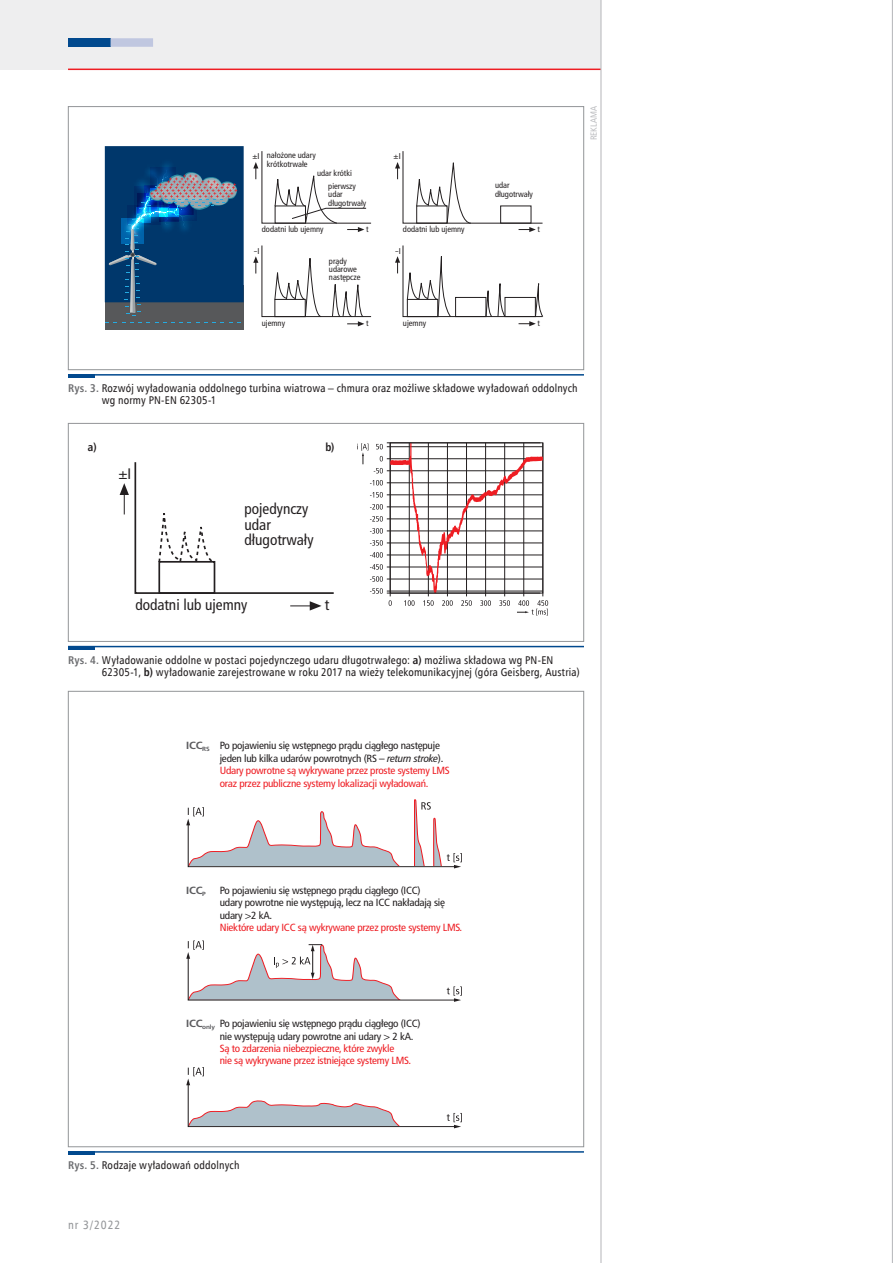
<style>
.page{position:relative;width:893px;height:1263px;background:#fff}
.page>*{position:absolute;margin:0;border:0;box-sizing:border-box;transform-origin:0 0}
.t1{font:condensed 15.3px/15.3px "Frutiger LT Com";color:#231f20}
.t2{font:12px "Humnst 777 Cn EU";letter-spacing:.08em;color:#939598}
.t3{font:11.25px/12px "Humnst 777 Cn EU";letter-spacing:.015em;color:#231f20}
.t4{font:700 11.25px "Humnst 777 Cn EU";color:#231f20}
.t5{font:condensed 10.35px/12.5px "Frutiger LT Com";letter-spacing:-.02em;color:#ee1d23;scale:1.07 1}
.t6{font:condensed 10.35px/12.5px "Frutiger LT Com";letter-spacing:-.02em;color:#231f20;scale:1.07 1}
.t7{font:700 10.35px "Frutiger LT Com";letter-spacing:-.02em;color:#5c5c5f;scale:1.07 1}
.t8{font:9px "Humnst 777 Cn EU";color:#bcbdc0}
.t9{font:condensed 8.4px/8.4px "Frutiger LT Com";color:#231f20}
.t10{font:condensed 8.4px "Frutiger LT Com";color:#231f20;scale:.7 1}
.t11{font:700 6px "Frutiger LT Com";color:#5c5c5f;scale:1.07 1}
.s1{font-weight:700;color:#6c6d70}
.s2{font-weight:700}
.s3{color:#231f20}
.s4{font-style:italic;color:#231f20}
</style>
<div class="page">
<div style="left:0;top:0;width:893px;height:70px;background:#eeeeef"></div>
<hr style="left:68px;top:69px;width:825px;height:1px;background:#ee1d23">
<div style="left:68px;top:38px;width:21px;height:9px;background:#01498e"></div>
<div style="left:89px;top:38px;width:22px;height:9px;background:#01498e"></div>
<svg style="left:111px;top:38px;width:42px;height:9px"></svg>
<svg style="left:395px;top:151px;width:148px;height:81px"></svg>
<svg style="left:395px;top:245px;width:149px;height:81px"></svg>
<svg style="left:253px;top:245px;width:119px;height:81px"></svg>
<svg style="left:253px;top:151px;width:119px;height:81px"></svg>
<div style="left:105px;top:285px;width:139px;height:45px;background:#57585a"></div>
<img style="left:104px;top:146px;width:1px;height:119px">
<svg style="left:105px;top:146px;width:139px;height:170px;background:#1a4a77"></svg>
<div style="left:68px;top:106px;width:516px;height:264px;border:1px solid #939598"></div>
<hr style="left:68px;top:374px;width:516px;height:2px;background:#01498e">
<hr style="left:68px;top:374px;width:27px;height:4px;background:#01498e">
<svg style="left:290px;top:601px;width:32px;height:9px"></svg>
<svg style="left:120px;top:462px;width:214px;height:132px"></svg>
<hr style="left:409px;top:443px;width:1px;height:153px;background:#231f20">
<hr style="left:428px;top:443px;width:1px;height:153px;background:#231f20">
<hr style="left:447px;top:443px;width:1px;height:153px;background:#231f20">
<hr style="left:466px;top:443px;width:1px;height:153px;background:#231f20">
<hr style="left:485px;top:443px;width:1px;height:153px;background:#231f20">
<hr style="left:504px;top:443px;width:1px;height:153px;background:#231f20">
<hr style="left:523px;top:443px;width:1px;height:153px;background:#231f20">
<hr style="left:387px;top:470px;width:156px;height:1px;background:#231f20">
<hr style="left:387px;top:507px;width:156px;height:1px;background:#231f20">
<hr style="left:387px;top:531px;width:156px;height:1px;background:#231f20">
<hr style="left:387px;top:555px;width:156px;height:1px;background:#231f20">
<hr style="left:387px;top:458px;width:156px;height:1px;background:#231f20">
<hr style="left:387px;top:446px;width:156px;height:1px;background:#231f20">
<hr style="left:387px;top:482px;width:156px;height:1px;background:#231f20">
<hr style="left:387px;top:495px;width:156px;height:1px;background:#231f20">
<hr style="left:387px;top:519px;width:156px;height:1px;background:#231f20">
<hr style="left:387px;top:543px;width:156px;height:1px;background:#231f20">
<hr style="left:387px;top:567px;width:156px;height:1px;background:#231f20">
<hr style="left:387px;top:579px;width:156px;height:1px;background:#231f20">
<hr style="left:387px;top:591px;width:156px;height:1px;background:#231f20">
<hr style="left:390px;top:443px;width:1px;height:153px;background:#231f20">
<hr style="left:543px;top:443px;width:1px;height:153px;background:#231f20">
<svg style="left:390px;top:443px;width:153px;height:150px"></svg>
<hr style="left:387px;top:443px;width:153px;height:1px;background:#231f20">
<hr style="left:387px;top:593px;width:153px;height:1px;background:#231f20">
<svg style="left:380px;top:456px;width:3px;height:5px"></svg>
<svg style="left:370px;top:480px;width:13px;height:5px"></svg>
<svg style="left:376px;top:444px;width:7px;height:5px"></svg>
<svg style="left:374px;top:468px;width:9px;height:5px"></svg>
<svg style="left:370px;top:504px;width:13px;height:6px"></svg>
<svg style="left:370px;top:528px;width:13px;height:6px"></svg>
<svg style="left:370px;top:552px;width:13px;height:6px"></svg>
<svg style="left:370px;top:492px;width:13px;height:5px"></svg>
<svg style="left:370px;top:516px;width:13px;height:6px"></svg>
<svg style="left:370px;top:540px;width:13px;height:6px"></svg>
<svg style="left:370px;top:564px;width:13px;height:6px"></svg>
<svg style="left:370px;top:576px;width:13px;height:6px"></svg>
<svg style="left:370px;top:588px;width:13px;height:6px"></svg>
<svg style="left:357px;top:443px;width:11px;height:21px"></svg>
<svg style="left:389px;top:600px;width:159px;height:16px"></svg>
<div style="left:68px;top:423px;width:516px;height:219px;border:1px solid #939598"></div>
<hr style="left:68px;top:646px;width:516px;height:1px;background:#01498e">
<hr style="left:68px;top:646px;width:27px;height:3px;background:#01498e">
<svg style="left:186px;top:940px;width:276px;height:62px"></svg>
<svg style="left:186px;top:799px;width:276px;height:69px"></svg>
<svg style="left:186px;top:1067px;width:276px;height:61px"></svg>
<hr style="left:68px;top:1151px;width:516px;height:2px;background:#01498e">
<hr style="left:68px;top:1151px;width:27px;height:4px;background:#01498e">
<svg style="left:600px;top:0;width:293px;height:1263px"></svg>
<p class="t8" style="left:588px;top:140px;width:35px;rotate:-90deg">REKLAMA</p>
<p class="t9" style="left:253px;top:152px;width:9px">±I</p>
<p class="t9" style="left:267px;top:151px;width:50px">nałożone udary krótkotrwałe</p>
<p class="t9" style="left:394px;top:152px;width:9px">±I</p>
<p class="t9" style="left:317px;top:169px;width:36px">udar krótki</p>
<p class="t9" style="left:328px;top:182px;width:39px">pierwszy udar długotrwały</p>
<p class="t9" style="left:495px;top:181px;width:39px">udar długotrwały</p>
<p class="t9" style="left:262px;top:225px;width:63px">dodatni lub ujemny</p>
<p class="t9" style="left:366px;top:225px;width:4px">t</p>
<p class="t9" style="left:403px;top:225px;width:63px">dodatni lub ujemny</p>
<p class="t9" style="left:538px;top:225px;width:4px">t</p>
<p class="t10" style="left:254px;top:246px;width:9px">–I</p>
<p class="t10" style="left:395px;top:246px;width:9px">–I</p>
<p class="t9" style="left:329px;top:257px;width:33px;line-height:7.9px">prądy udarowe następcze</p>
<p class="t9" style="left:262px;top:319px;width:25px">ujemny</p>
<p class="t9" style="left:366px;top:319px;width:4px">t</p>
<p class="t9" style="left:403px;top:319px;width:25px">ujemny</p>
<p class="t9" style="left:538px;top:319px;width:4px">t</p>
<p class="t3" style="left:102px;top:382px;width:477px;text-indent:-34px"><span class="s1">Rys. 3.</span> Rozwój wyładowania oddolnego turbina wiatrowa – chmura oraz możliwe składowe wyładowań oddolnych wg normy PN-EN 62305-1</p>
<p class="t4" style="left:88px;top:440px;width:10px">a)</p>
<p class="t4" style="left:325px;top:440px;width:11px">b)</p>
<h1 class="t1" style="left:118px;top:466px;width:14px">±I</h1>
<h1 class="t1" style="left:245px;top:501px;width:71px">pojedynczy udar długotrwały</h1>
<h1 class="t1" style="left:135px;top:597px;width:113px">dodatni lub ujemny</h1>
<h1 class="t1" style="left:325px;top:597px;width:6px">t</h1>
<p class="t3" style="left:102px;top:654px;width:479px;text-indent:-34px"><span class="s1">Rys. 4.</span> Wyładowanie oddolne w postaci pojedynczego udaru długotrwałego: <span class="s2">a)</span> możliwa składowa wg PN-EN<br>62305-1, <span class="s2">b)</span> wyładowanie zarejestrowane w roku 2017 na wieży telekomunikacyjnej (góra Geisberg, Austria)</p>
<p class="t7" style="left:186px;top:739px;width:23px">ICC<sub>RS</sub></p>
<p class="t5" style="left:220px;top:739px;width:217px"><span class="s3">Po pojawieniu się wstępnego prądu ciągłego następuje jeden lub kilka udarów powrotnych (RS –</span> <span class="s4">return stroke</span><span class="s3">).<br></span>Udary powrotne są wykrywane przez proste systemy LMS oraz przez publiczne systemy lokalizacji wyładowań.</p>
<p class="t7" style="left:186px;top:884px;width:20px">ICC<sub>P</sub></p>
<p class="t6" style="left:220px;top:884px;width:212px">Po pojawieniu się wstępnego prądu ciągłego (ICC) udary powrotne nie występują, lecz na ICC nakładają się udary &gt;2 kA.</p>
<p class="t5" style="left:220px;top:921px;width:228px">Niektóre udary ICC są wykrywane przez proste systemy LMS.</p>
<p class="t6" style="left:220px;top:1017px;width:189px">Po pojawieniu się wstępnego prądu ciągłego (ICC) nie występują udary powrotne ani udary &gt; 2 kA.</p>
<p class="t5" style="left:220px;top:1042px;width:180px">Są to zdarzenia niebezpieczne, które zwykle<br>nie są wykrywane przez istniejące systemy LMS.</p>
<p class="t11" style="left:186px;top:1023px;width:29px"><sup>ICC</sup>only</p>
<p class="t3" style="left:68px;top:1159px;width:173px"><span class="s1">Rys. 5.</span> Rodzaje wyładowań oddolnych</p>
<p class="t2" style="left:68px;top:1217px;width:54px">nr 3/2022</p>
</div>
